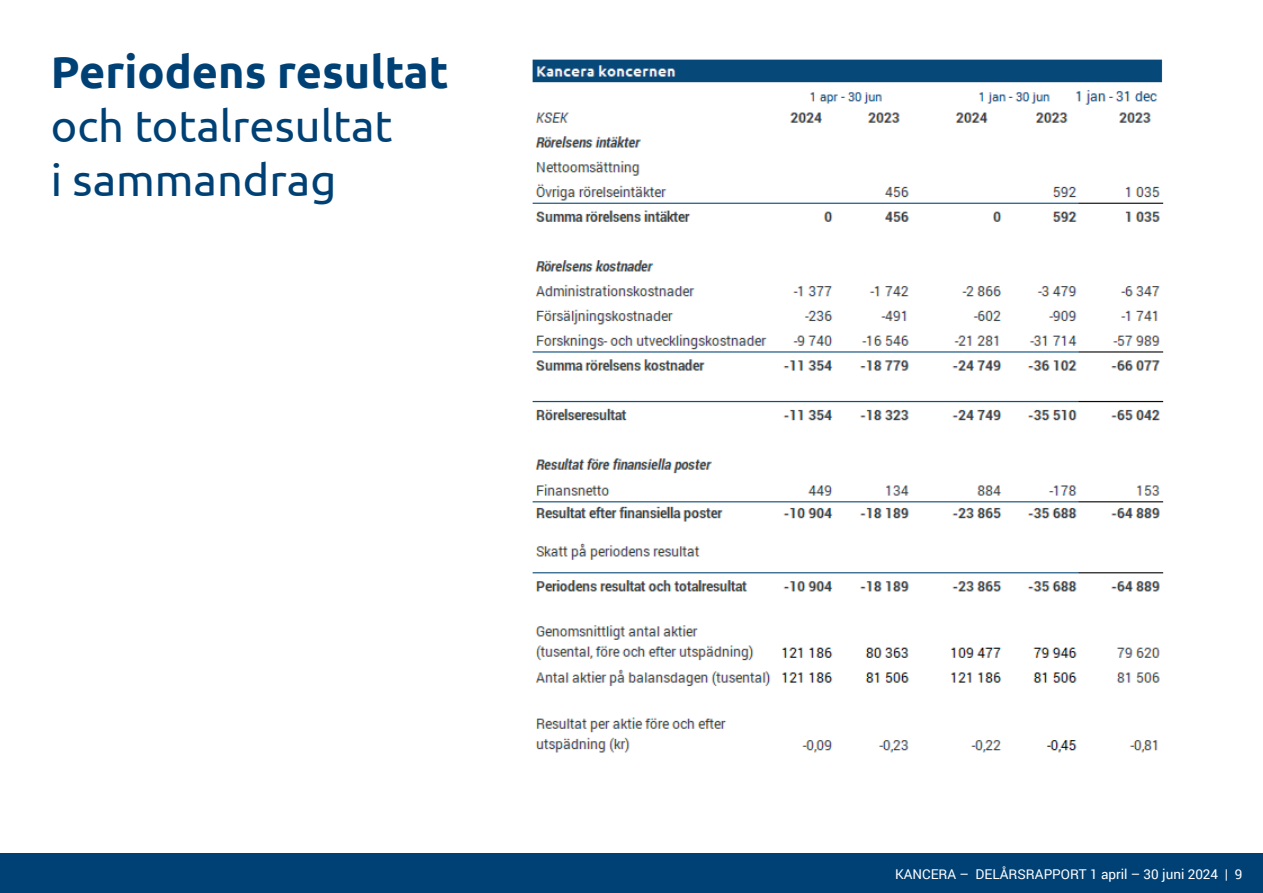
<style>
.page{position:relative;width:1263px;height:893px;background:#fff}
.page>*{position:absolute;margin:0;border:0;box-sizing:border-box;transform-origin:0 0}
.t1{font:45px/54px "Ubuntu";color:#004175}
.t2{font:700 45px "Ubuntu";color:#004175}
.t3{font:13.5px "Roboto";color:#fff}
</style>
<div class="page">
<div style="left:0;top:854px;width:1263px;height:39px;background:#004175"></div>
<img style="left:532px;top:59px;width:632px;height:694px">
<div style="left:809px;top:542px;width:362px;height:21px;background:#fff"></div>
<div style="left:809px;top:153px;width:362px;height:21px;background:#fff"></div>
<div style="left:795px;top:179px;width:75px;height:21px;background:#fff"></div>
<div style="left:953px;top:179px;width:75px;height:21px;background:#fff"></div>
<div style="left:772px;top:102px;width:15px;height:19px;background:#fff"></div>
<div style="left:849px;top:102px;width:15px;height:19px;background:#fff"></div>
<div style="left:936px;top:102px;width:15px;height:19px;background:#fff"></div>
<div style="left:1021px;top:105px;width:15px;height:19px;background:#fff"></div>
<div style="left:1103px;top:105px;width:15px;height:19px;background:#fff"></div>
<h1 class="t2" style="left:51px;top:45px;width:399px">Periodens resultat</h1>
<h1 class="t1" style="left:51px;top:98px;width:343px">och totalresultat i sammandrag</h1>
<p class="t3" style="left:895px;top:864px;width:349px">KANCERA – DELÅRSRAPPORT 1 april – 30 juni 2024 | 9</p>
</div>
